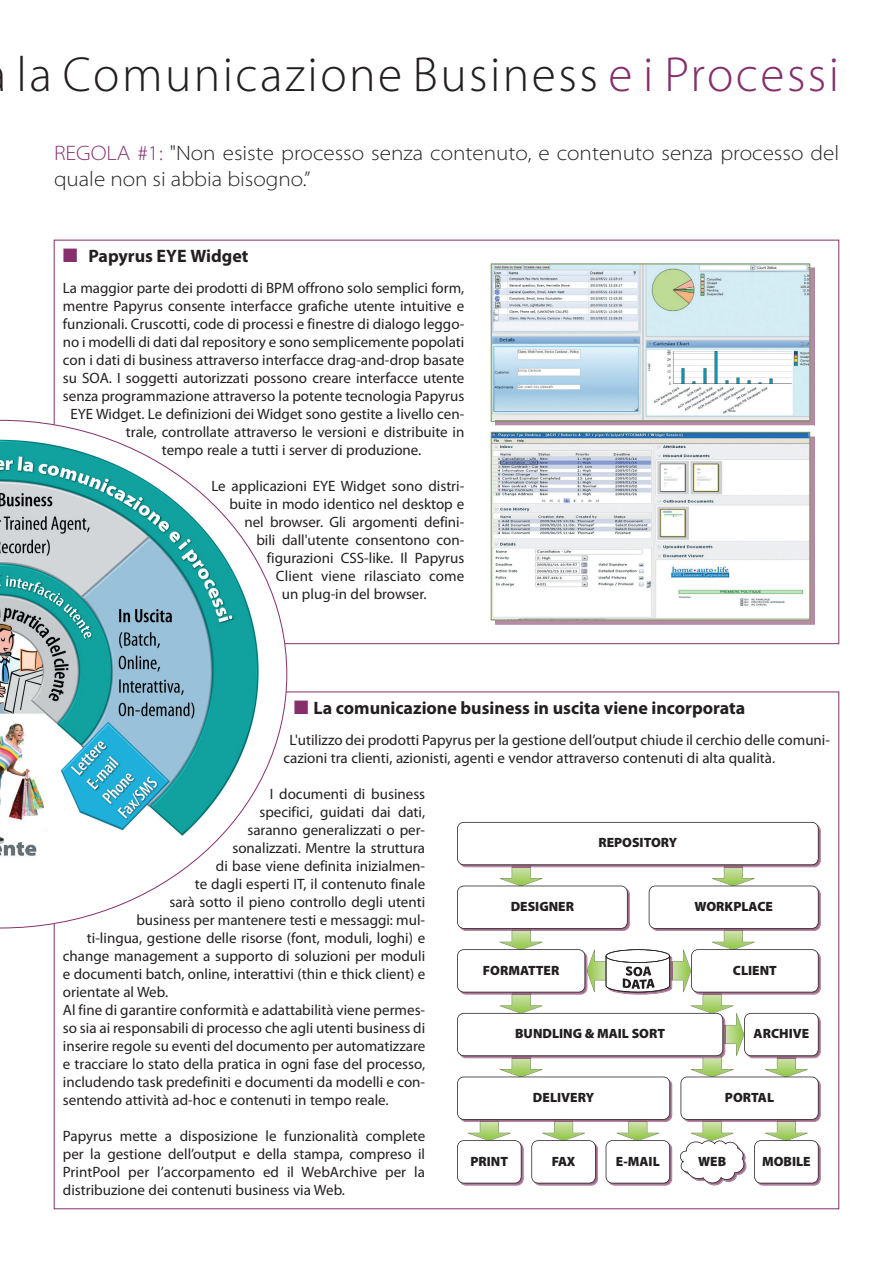
<style>
.page{position:relative;width:893px;height:1263px;background:#fff}
.page>*{position:absolute;margin:0;border:0;box-sizing:border-box;transform-origin:0 0}
.t1{font:300 49.5px "Myriad Pro";letter-spacing:.05em;color:#231f20}
.t2{font:300 semi-expanded 21px/25.2px "Myriad Pro";color:#231f20}
.t3{font:700 18px "Myriad Pro";color:#231f20}
.t4{font:15px/18px "Myriad Pro";color:#231f20}
.t5{font:900 13.5px "Myriad Pro";color:#231f20}
.s1{color:#862f6d}
</style>
<div class="page">
<svg style="left:0;top:420px;width:287px;height:508px"></svg>
<img style="left:0;top:432px;width:277px;height:430px">
<img style="left:495px;top:268px;width:319px;height:158px">
<img style="left:493px;top:266px;width:315px;height:153px">
<div style="left:491px;top:264px;width:319px;height:157px;border:1px solid #799756"></div>
<img style="left:493px;top:434px;width:315px;height:184px">
<div style="left:491px;top:432px;width:319px;height:188px;border:1px solid #799756"></div>
<svg style="left:457px;top:822px;width:364px;height:363px"></svg>
<h1 class="t1" style="left:17px;top:47px;width:824px">la Comunicazione Business <span class="s1">e i Processi</span></h1>
<h2 class="t2" style="left:54px;top:141px;width:787px"><span class="s1">REGOLA #1:</span> "Non esiste processo senza contenuto, e contenuto senza processo del quale non si abbia bisogno.”</h2>
<p class="t3" style="left:88px;top:246px;width:162px">Papyrus EYE Widget</p>
<p class="t4" style="left:63px;top:279px;width:403px">La maggior parte dei prodotti di BPM offrono solo semplici form,</p>
<p class="t4" style="left:63px;top:297px;width:403px">mentre Papyrus consente interfacce grafiche utente intuitive e</p>
<p class="t4" style="left:63px;top:315px;width:403px">funzionali. Cruscotti, code di processi e finestre di dialogo leggo-</p>
<p class="t4" style="left:63px;top:333px;width:403px">no i modelli di dati dal repository e sono semplicemente popolati</p>
<p class="t4" style="left:63px;top:351px;width:403px">con i dati di business attraverso interfacce drag-and-drop basate</p>
<p class="t4" style="left:63px;top:369px;width:403px">su SOA. I soggetti autorizzati possono creare interfacce utente</p>
<p class="t4" style="left:63px;top:387px;width:403px">senza programmazione attraverso la potente tecnologia Papyrus</p>
<p class="t4" style="left:70px;top:405px;width:395px">EYE Widget. Le definizioni dei Widget sono gestite a livello cen-</p>
<p class="t4" style="left:126px;top:423px;width:340px">trale, controllate attraverso le versioni e distribuite in</p>
<p class="t4" style="left:162px;top:441px;width:261px">tempo reale a tutti i server di produzione.</p>
<p class="t4" style="left:211px;top:477px;width:254px">Le applicazioni EYE Widget sono distri-</p>
<p class="t4" style="left:229px;top:495px;width:236px">buite in modo identico nel desktop e</p>
<p class="t4" style="left:244px;top:513px;width:222px">nel browser. Gli argomenti defini-</p>
<p class="t4" style="left:256px;top:531px;width:209px">bili dall'utente consentono con-</p>
<p class="t4" style="left:267px;top:549px;width:199px">figurazioni CSS-like. Il Papyrus</p>
<p class="t4" style="left:276px;top:567px;width:190px">Client viene rilasciato come</p>
<p class="t4" style="left:282px;top:585px;width:146px">un plug-in del browser.</p>
<p class="t3" style="left:313px;top:698px;width:433px">La comunicazione business in uscita viene incorporata</p>
<p class="t4" style="left:283px;top:731px;width:548px;text-indent:6px">L'utilizzo dei prodotti Papyrus per la gestione dell’output chiude il cerchio delle comuni&shy;cazioni tra clienti, azionisti, agenti e vendor attraverso contenuti di alta qualità.</p>
<p class="t4" style="left:270px;top:785px;width:157px">I documenti di business</p>
<p class="t4" style="left:259px;top:803px;width:167px">specifici, guidati dai dati,</p>
<p class="t4" style="left:247px;top:821px;width:179px">saranno generalizzati o per-</p>
<p class="t4" style="left:232px;top:839px;width:194px">sonalizzati. Mentre la struttura</p>
<p class="t4" style="left:216px;top:857px;width:211px">di base viene definita inizialmen-</p>
<p class="t4" style="left:195px;top:875px;width:232px">te dagli esperti IT, il contenuto finale</p>
<p class="t4" style="left:169px;top:893px;width:257px">sarà sotto il pieno controllo degli utenti</p>
<p class="t4" style="left:136px;top:911px;width:290px">business per mantenere testi e messaggi: mul-</p>
<p class="t4" style="left:87px;top:929px;width:340px">ti-lingua, gestione delle risorse (font, moduli, loghi) e</p>
<p class="t4" style="left:63px;top:947px;width:364px">change management a supporto di soluzioni per moduli</p>
<p class="t4" style="left:63px;top:965px;width:364px">e documenti batch, online, interattivi (thin e thick client) e</p>
<p class="t4" style="left:63px;top:983px;width:107px">orientate al Web.</p>
<p class="t4" style="left:63px;top:1001px;width:364px">Al fine di garantire conformità e adattabilità viene permes-</p>
<p class="t4" style="left:63px;top:1019px;width:364px">so sia ai responsabili di processo che agli utenti business di</p>
<p class="t4" style="left:63px;top:1037px;width:364px">inserire regole su eventi del documento per automatizzare</p>
<p class="t4" style="left:63px;top:1055px;width:364px">e tracciare lo stato della pratica in ogni fase del processo,</p>
<p class="t4" style="left:63px;top:1073px;width:364px">includendo task predefiniti e documenti da modelli e con-</p>
<p class="t4" style="left:63px;top:1091px;width:327px">sentendo attività ad-hoc e contenuti in tempo reale.</p>
<p class="t4" style="left:63px;top:1127px;width:364px;text-align:justify">Papyrus mette a disposizione le funzionalità complete per la gestione dell’output e della stampa, compreso il PrintPool per l’accorpamento ed il WebArchive per la distribuzione dei contenuti business via Web.</p>
<p class="t5" style="left:598px;top:835px;width:80px">REPOSITORY</p>
<p class="t5" style="left:511px;top:899px;width:65px">DESIGNER</p>
<p class="t5" style="left:694px;top:899px;width:80px">WORKPLACE</p>
<p class="t5" style="left:483px;top:962px;width:78px">FORMATTER</p>
<p class="t5" style="left:733px;top:962px;width:45px">CLIENT</p>
<p class="t5" style="left:515px;top:1026px;width:152px">BUNDLING &amp; MAIL SORT</p>
<p class="t5" style="left:754px;top:1026px;width:57px">ARCHIVE</p>
<p class="t5" style="left:533px;top:1090px;width:63px">DELIVERY</p>
<p class="t5" style="left:725px;top:1090px;width:51px">PORTAL</p>
<p class="t5" style="left:470px;top:1153px;width:39px">PRINT</p>
<p class="t5" style="left:552px;top:1153px;width:25px">FAX</p>
<p class="t5" style="left:616px;top:1153px;width:45px">E-MAIL</p>
<p class="t5" style="left:762px;top:1153px;width:50px">MOBILE</p>
<p class="t5" style="left:698px;top:1153px;width:30px">WEB</p>
</div>
